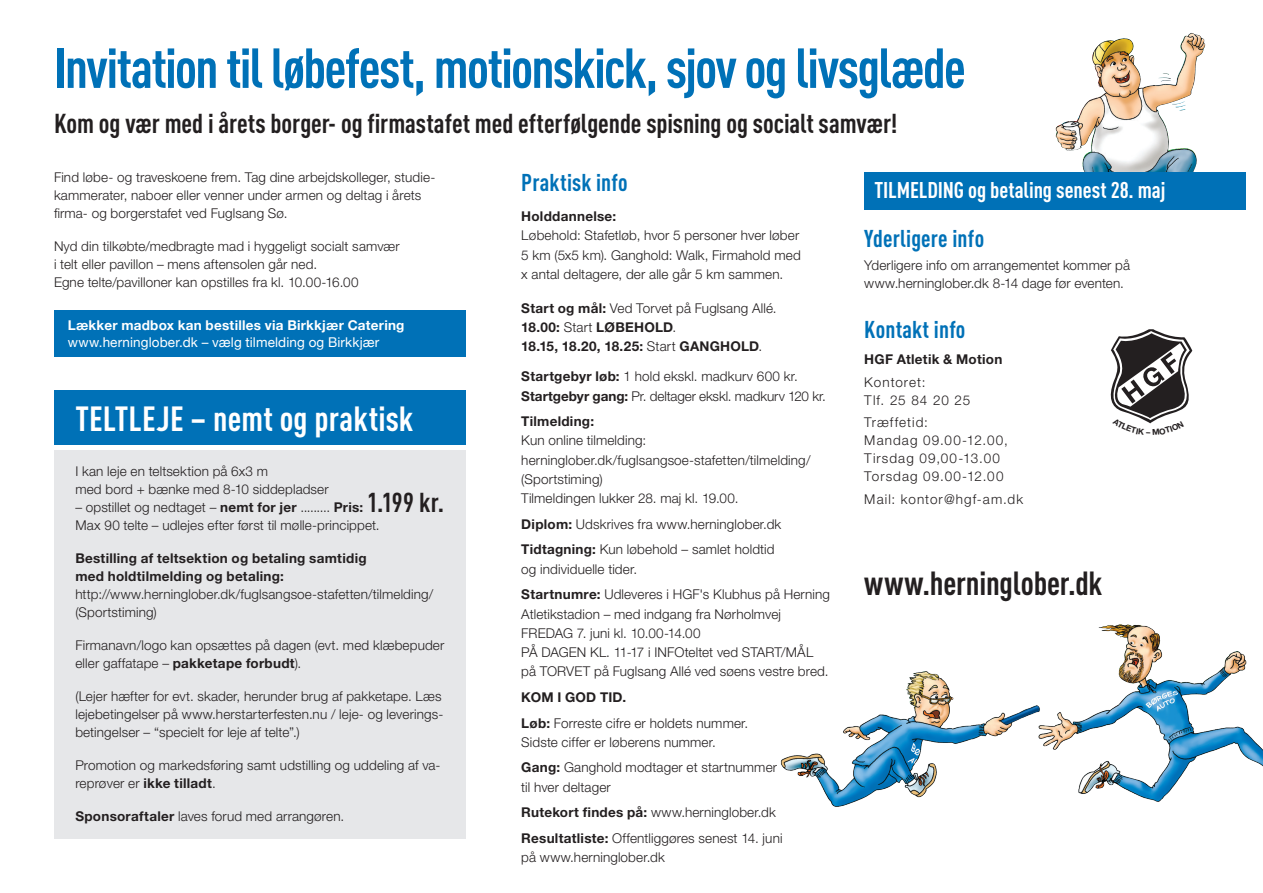
<style>
.page{position:relative;width:1263px;height:893px;background:#fff}
.page>*{position:absolute;margin:0;border:0;box-sizing:border-box;transform-origin:0 0}
.t1{font:700 condensed 55.5px "DIN Pro";letter-spacing:-.03em;color:#0071b7}
.t2{font:700 condensed 34.5px "DIN Pro";letter-spacing:.005em;color:#fff}
.t3{font:700 condensed 33px "DIN Pro";letter-spacing:-.005em;color:#231f20}
.t4{font:700 condensed 27px "DIN Pro";color:#231f20}
.t5{font:700 condensed 24px "DIN Pro";letter-spacing:.01em;color:#0071b7}
.t6{font:700 condensed 22.5px "DIN Pro";letter-spacing:-.005em;color:#fff}
.t7{font:300 13.5px/19.2px "Helvetica Neue LT Pro";letter-spacing:.01em;color:#231f20}
.t8{font:700 13.5px/19.2px "Helvetica Neue LT Pro";letter-spacing:.015em;color:#231f20}
.t9{font:13.5px "Helvetica Neue";letter-spacing:.01em;color:#fff}
.t10{font:700 13.5px "Helvetica Neue";letter-spacing:.02em;color:#fff}
.t11{font:300 13.5px "Helvetica Neue LT Pro";letter-spacing:.08em;color:#231f20}
.t12{font:300 13.5px/18px "Helvetica Neue LT Pro";letter-spacing:.085em;color:#231f20}
.t13{font:300 13.5px "Helvetica Neue LT Pro";letter-spacing:.075em;color:#231f20}
.t14{font:300 13.5px "Helvetica Neue LT Pro";letter-spacing:.07em;color:#231f20}
.s1{font-weight:700}
.s2{font-weight:300}
.s3{font-family:"DIN Pro";font-weight:700;font-stretch:condensed;font-size:27px}
</style>
<div class="page">
<img style="left:1055px;top:34px;width:151px;height:138px">
<div style="left:54px;top:451px;width:411px;height:388px;background:#e6e7e9"></div>
<div style="left:54px;top:390px;width:411px;height:55px;background:#0071b7"></div>
<div style="left:54px;top:310px;width:411px;height:46px;background:#0071b7"></div>
<div style="left:864px;top:172px;width:382px;height:38px;background:#0071b7"></div>
<img style="left:780px;top:624px;width:483px;height:183px">
<svg style="left:1110px;top:329px;width:83px;height:95px"></svg>
<p class="t1" style="left:54px;top:26px;width:913px">Invitation til løbefest, motionskick, sjov og livsglæde</p>
<p class="t4" style="left:54px;top:103px;width:845px">Kom og vær med i årets borger- og firmastafet med efterfølgende spisning og socialt samvær!</p>
<p class="t7" style="left:54px;top:168px;width:383px;line-height:18px">Find løbe- og traveskoene frem. Tag dine arbejdskolleger, studie&shy;kammerater, naboer eller venner under armen og deltag i årets firma- og borgerstafet ved Fuglsang Sø.</p>
<p class="t7" style="left:54px;top:237px;width:347px;line-height:18px">Nyd din tilkøbte/medbragte mad i hyggeligt socialt samvær i telt eller pavillon – mens aftensolen går ned.<br>Egne telte/pavilloner kan opstilles fra kl. 10.00-16.00</p>
<p class="t5" style="left:864px;top:311px;width:103px">Kontakt info</p>
<p class="t5" style="left:521px;top:164px;width:108px">Praktisk info</p>
<p class="t6" style="left:874px;top:173px;width:293px">TILMELDING og betaling senest 28. maj</p>
<p class="t7" style="left:521px;top:206px;width:281px"><span class="s1">Holddannelse:<br></span>Løbehold: Stafetløb, hvor 5 personer hver løber 5 km (5x5 km). Ganghold: Walk, Firmahold med x antal deltagere, der alle går 5 km sammen.</p>
<p class="t8" style="left:521px;top:298px;width:257px">Start og mål: <span class="s2">Ved Torvet på Fuglsang Allé.<br></span>18.00: <span class="s2">Start</span> LØBEHOLD<span class="s2">.<br></span>18.15, 18.20, 18.25: <span class="s2">Start</span> GANGHOLD<span class="s2">.</span></p>
<p class="t7" style="left:521px;top:367px;width:306px"><span class="s1">Startgebyr løb:</span> 1 hold ekskl. madkurv 600 kr.<br><span class="s1">Startgebyr gang:</span> Pr. deltager ekskl. madkurv 120 kr.</p>
<p class="t7" style="left:521px;top:411px;width:291px"><span class="s1">Tilmelding:<br></span>Kun online tilmelding: herninglober.dk/fuglsangsoe-stafetten/tilmelding/ (Sportstiming)<br>Tilmeldingen lukker 28. maj kl. 19.00.</p>
<p class="t7" style="left:521px;top:514px;width:261px"><span class="s1">Diplom:</span> Udskrives fra www.herninglober.dk</p>
<p class="t7" style="left:521px;top:540px;width:255px"><span class="s1">Tidtagning:</span> Kun løbehold – samlet holdtid og individuelle tider.</p>
<p class="t7" style="left:521px;top:585px;width:310px"><span class="s1">Startnumre:</span> Udleveres i HGF's Klubhus på Herning Atletikstadion – med indgang fra Nørholmvej FREDAG 7. juni kl. 10.00-14.00<br>PÅ DAGEN KL. 11-17 i INFOteltet ved START/MÅL på TORVET på Fuglsang Allé ved søens vestre bred.</p>
<p class="t8" style="left:521px;top:687px;width:106px">KOM I GOD TID.</p>
<p class="t7" style="left:521px;top:713px;width:228px"><span class="s1">Løb:</span> Forreste cifre er holdets nummer.<br>Sidste ciffer er løberens nummer.</p>
<p class="t7" style="left:521px;top:758px;width:257px"><span class="s1">Gang:</span> Ganghold modtager et startnummer til hver deltager</p>
<p class="t7" style="left:521px;top:802px;width:256px"><span class="s1">Rutekort findes på:</span> www.herninglober.dk</p>
<p class="t7" style="left:521px;top:828px;width:263px"><span class="s1">Resultatliste:</span> Offentliggøres senest 14. juni på www.herninglober.dk</p>
<p class="t5" style="left:864px;top:221px;width:121px">Yderligere info</p>
<p class="t7" style="left:864px;top:255px;width:267px">Yderligere info om arrangementet kommer på</p>
<p class="t7" style="left:864px;top:273px;width:261px">www.herninglober.dk 8-14 dage før eventen.</p>
<p class="t10" style="left:68px;top:315px;width:338px">Lækker madbox kan bestilles via Birkkjær Catering</p>
<p class="t9" style="left:68px;top:332px;width:313px">www.herninglober.dk – vælg tilmelding og Birkkjær</p>
<p class="t8" style="left:864px;top:349px;width:140px">HGF Atletik &amp; Motion</p>
<p class="t13" style="left:864px;top:374px;width:63px">Kontoret:</p>
<p class="t14" style="left:864px;top:392px;width:107px">Tlf. 25 84 20 25</p>
<p class="t13" style="left:864px;top:414px;width:65px">Træffetid:</p>
<p class="t12" style="left:864px;top:431px;width:145px">Mandag 09.00-12.00,<br>Tirsdag 09,00-13.00</p>
<p class="t11" style="left:864px;top:468px;width:141px">Torsdag 09.00-12.00</p>
<p class="t11" style="left:864px;top:491px;width:160px">Mail: kontor@hgf-am.dk</p>
<p class="t2" style="left:75px;top:393px;width:339px">TELTLEJE – nemt og praktisk</p>
<p class="t7" style="left:75px;top:462px;width:255px;line-height:18px">I kan leje en teltsektion på 6x3 m<br>med bord + bænke med 8-10 siddepladser</p>
<p class="t7" style="left:75px;top:498px;width:370px">– opstillet og nedtaget – <span class="s1">nemt for jer</span> ......... <span class="s1">Pris:</span> <span class="s3">1.199 kr.</span></p>
<p class="t7" style="left:75px;top:516px;width:306px">Max 90 telte – udlejes efter først til mølle-princippet.</p>
<p class="t7" style="left:75px;top:549px;width:360px;line-height:18px"><span class="s1">Bestilling af teltsektion og betaling samtidig<br>med holdtilmelding og betaling: </span>http://www.herninglober.dk/fuglsangsoe-stafetten/tilmelding/ (Sportstiming)</p>
<p class="t7" style="left:75px;top:636px;width:371px;line-height:18px">Firmanavn/logo kan opsættes på dagen (evt. med klæbepuder eller gaffatape – <span class="s1">pakketape forbudt</span>).</p>
<p class="t7" style="left:75px;top:687px;width:369px;line-height:18px">(Lejer hæfter for evt. skader, herunder brug af pakketape. Læs lejebetingelser på www.herstarterfesten.nu / leje- og leverings&shy;betingelser – “specielt for leje af telte”.)</p>
<p class="t7" style="left:75px;top:756px;width:367px;line-height:18px">Promotion og markedsføring samt udstilling og uddeling af va&shy;reprøver er <span class="s1">ikke tilladt</span>.</p>
<p class="t7" style="left:75px;top:806px;width:270px"><span class="s1">Sponsoraftaler</span> laves forud med arrangøren.</p>
<p class="t3" style="left:864px;top:558px;width:239px">www.herninglober.dk</p>
</div>
